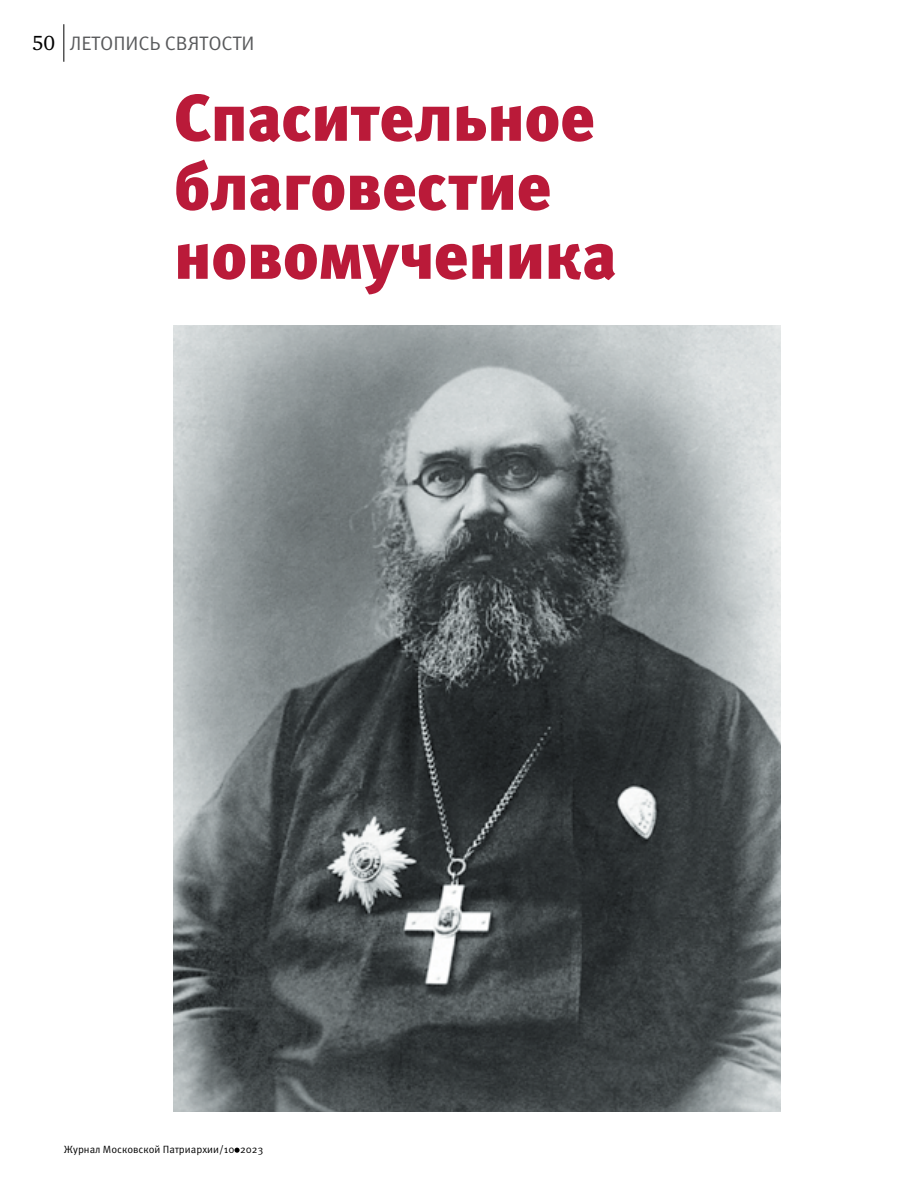
<style>
.page{position:relative;width:915px;height:1191px;background:#fff}
.page>*{position:absolute;margin:0;border:0;box-sizing:border-box;transform-origin:0 0}
.t1{font:900 66px/69px "Meta Pro";letter-spacing:-.01em;color:#ba1a39}
.t2{font:19.5px "Meta Pro";letter-spacing:-.005em;color:#58595b}
.t3{font:10.5px "Meta Pro";color:#000}
.s1{font-family:"Charter ITC";font-size:21px;color:#000}
</style>
<div class="page">
<svg style="left:234px;top:1147px;width:5px;height:5px"></svg>
<hr style="left:63px;top:24px;width:1px;height:38px;background:#000">
<img style="left:174px;top:325px;width:606px;height:786px">
<p class="t2" style="left:32px;top:31px;width:224px"><span class="s1">50</span> ЛЕТОПИСЬ СВЯТОСТИ</p>
<p class="t1" style="left:174px;top:85px;width:444px">Спасительное благовестие новомученика</p>
<p class="t3" style="left:64px;top:1142px;width:201px">Журнал Московской Патриархии/10 2023</p>
</div>
